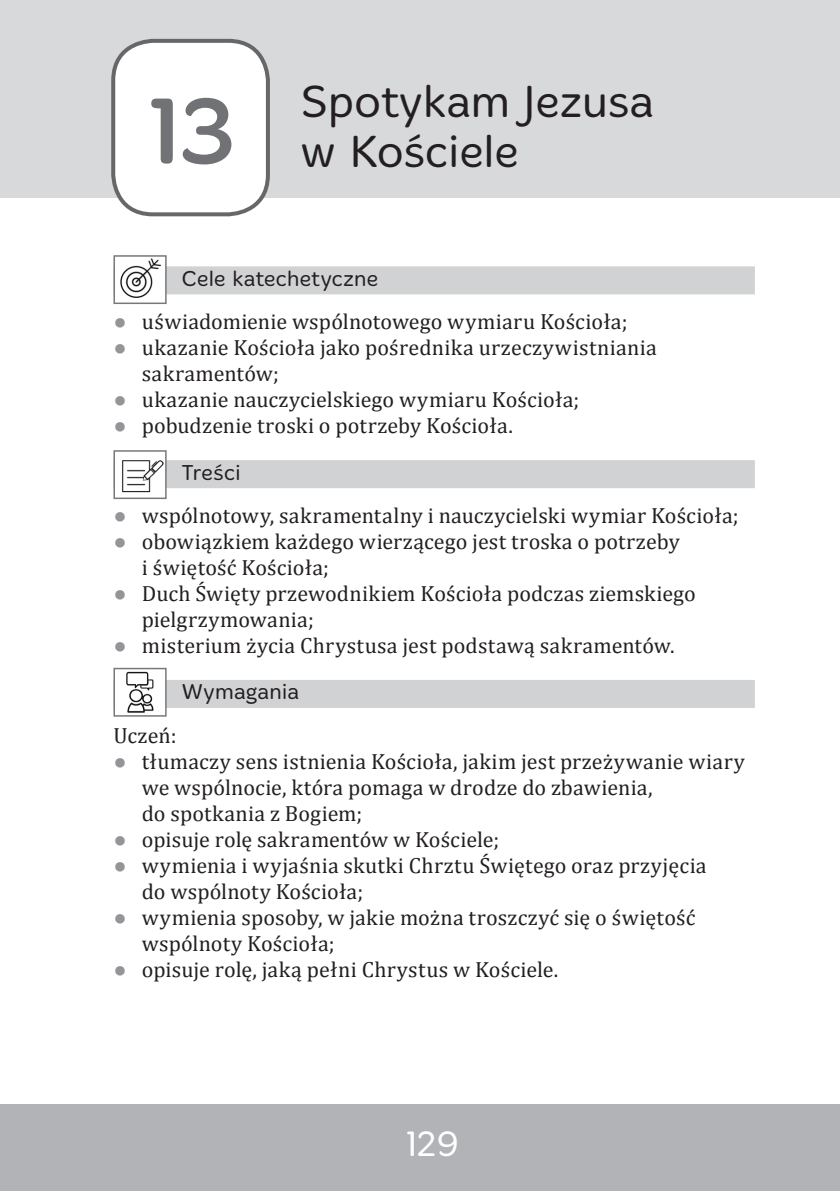
<style>
.page{position:relative;width:840px;height:1191px;background:#fff}
.page>*{position:absolute;margin:0;border:0;box-sizing:border-box;transform-origin:0 0}
.t1{font:96px "Merge";color:#717275}
.t2{font:300 46px/50px "Merge";color:#231f20}
.t3{font:300 36px "Merge";color:#fff}
.t4{font:22px/26px "Cambria";letter-spacing:.01em;color:#231f20}
.t5{font:300 22px "Merge";letter-spacing:.005em;color:#231f20}
.s1{font-family:"Arial";color:#939598}
.s2{font-family:"Merge";font-weight:300}
</style>
<div class="page">
<hr style="left:0;top:1104px;width:1px;height:87px;background:#b2b3b7">
<div style="left:1px;top:1104px;width:838px;height:87px;background:#b2b3b7"></div>
<div style="left:113px;top:266px;width:641px;height:28px;background:#d1d2d4"></div>
<div style="left:113px;top:460px;width:641px;height:28px;background:#d1d2d4"></div>
<div style="left:113px;top:680px;width:641px;height:28px;background:#d1d2d4"></div>
<div style="left:0;top:0;width:839px;height:197px;background:#d8d9db"></div>
<div style="left:113px;top:41px;width:155px;height:173px;background:#fff;border-radius:40px"></div>
<div style="left:111px;top:39px;width:159px;height:177px;border:4px solid #67676a;border-radius:40px"></div>
<div style="left:114px;top:256px;width:52px;height:47px;background:#fff"></div>
<img style="left:120px;top:258px;width:41px;height:40px">
<div style="left:113px;top:255px;width:53px;height:49px;border:2px solid #76787b"></div>
<div style="left:114px;top:451px;width:52px;height:47px;background:#fff"></div>
<img style="left:122px;top:460px;width:41px;height:32px">
<div style="left:113px;top:450px;width:53px;height:49px;border:2px solid #76787b"></div>
<div style="left:114px;top:668px;width:52px;height:48px;background:#fff"></div>
<img style="left:126px;top:671px;width:28px;height:42px">
<div style="left:113px;top:668px;width:53px;height:48px;border:2px solid #76787b"></div>
<p class="t1" style="left:145px;top:77px;width:91px">13</p>
<p class="t2" style="left:300px;top:77px;width:354px">Spotykam Jezusa w Kościele</p>
<p class="t5" style="left:181px;top:266px;width:198px">Cele katechetyczne</p>
<p class="t4" style="left:113px;top:308px;width:515px"><span class="s1">●</span> uświadomienie wspólnotowego wymiaru Kościoła;</p>
<p class="t4" style="left:142px;top:334px;width:516px;text-indent:-28px"><span class="s1">●</span> ukazanie Kościoła jako pośrednika urzeczywistniania sakramentów;</p>
<p class="t4" style="left:113px;top:386px;width:467px"><span class="s1">●</span> ukazanie nauczycielskiego wymiaru Kościoła;</p>
<p class="t4" style="left:181px;top:402px;width:332px;line-height:46.6px;text-indent:-68px"><span class="s1">●</span> pobudzenie troski o potrzeby Kościoła.<br><span class="s2">Treści</span></p>
<p class="t4" style="left:113px;top:502px;width:626px"><span class="s1">●</span> wspólnotowy, sakramentalny i nauczycielski wymiar Kościoła;</p>
<p class="t4" style="left:142px;top:528px;width:539px;text-indent:-28px"><span class="s1">●</span> obowiązkiem każdego wierzącego jest troska o potrzeby i świętość Kościoła;</p>
<p class="t4" style="left:142px;top:580px;width:555px;text-indent:-28px"><span class="s1">●</span> Duch Święty przewodnikiem Kościoła podczas ziemskiego pielgrzymowania;</p>
<p class="t4" style="left:181px;top:622px;width:494px;line-height:46.6px;text-indent:-68px"><span class="s1">●</span> misterium życia Chrystusa jest podstawą sakramentów.<br><span class="s2">Wymagania</span></p>
<p class="t4" style="left:113px;top:722px;width:65px">Uczeń:</p>
<p class="t4" style="left:142px;top:748px;width:604px;text-indent:-28px"><span class="s1">●</span> tłumaczy sens istnienia Kościoła, jakim jest przeżywanie wiary we wspólnocie, która pomaga w drodze do zbawienia,<br>do spotkania z Bogiem;</p>
<p class="t4" style="left:113px;top:826px;width:387px"><span class="s1">●</span> opisuje rolę sakramentów w Kościele;</p>
<p class="t4" style="left:142px;top:852px;width:566px;text-indent:-28px"><span class="s1">●</span> wymienia i wyjaśnia skutki Chrztu Świętego oraz przyjęcia do wspólnoty Kościoła;</p>
<p class="t4" style="left:142px;top:904px;width:555px;text-indent:-28px"><span class="s1">●</span> wymienia sposoby, w jakie można troszczyć się o świętość wspólnoty Kościoła;</p>
<p class="t4" style="left:113px;top:956px;width:446px"><span class="s1">●</span> opisuje rolę, jaką pełni Chrystus w Kościele.</p>
<p class="t3" style="left:404px;top:1122px;width:56px">129</p>
</div>
